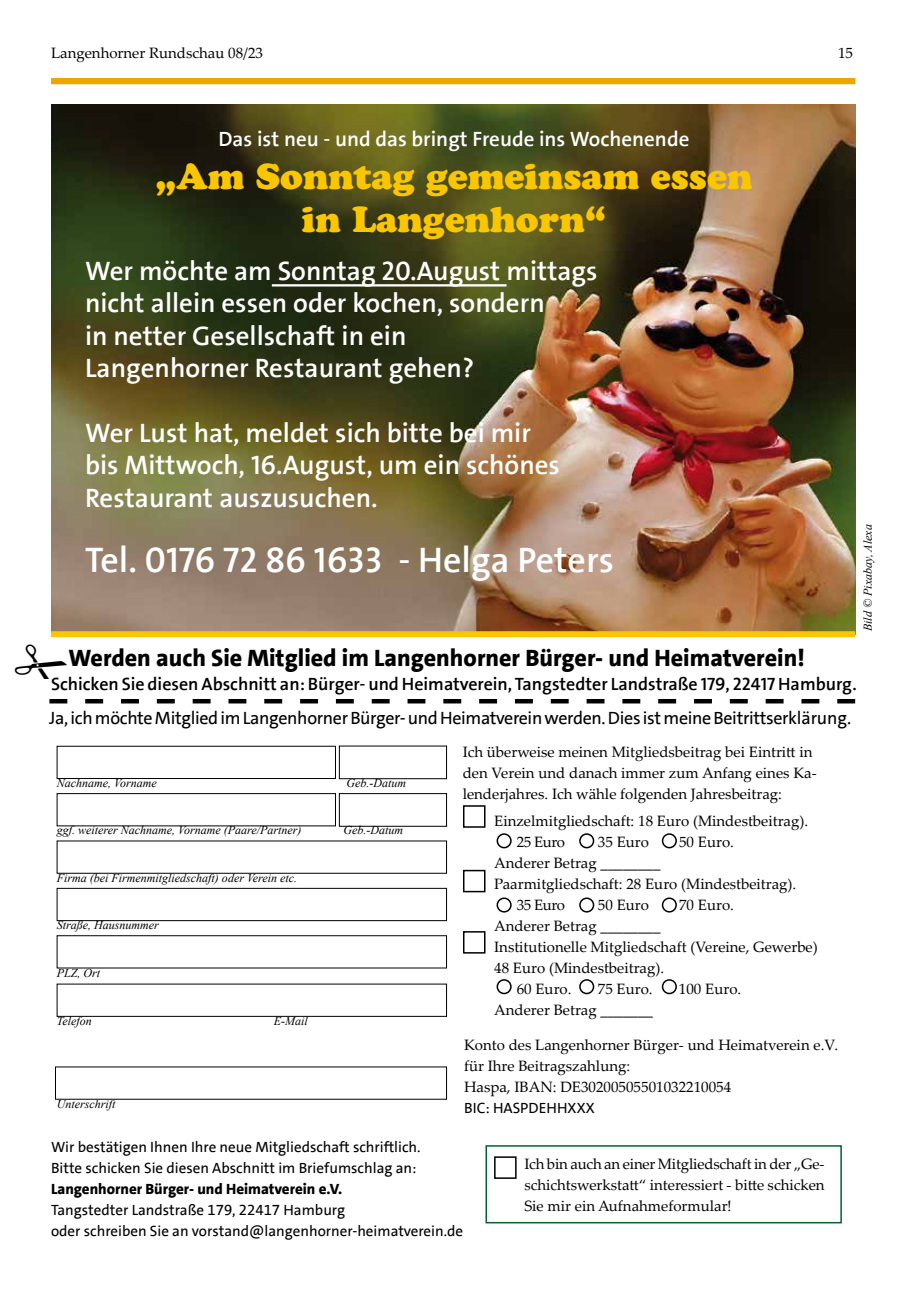
<style>
.page{position:relative;width:919px;height:1289px;background:#fff}
.page>*{position:absolute;margin:0;border:0;box-sizing:border-box;transform-origin:0 0}
.t1{font:36px/43.2px "Cooper Black Std";color:#fac600;text-align:center}
.t2{font:700 36px "SPD2002 The Sans";color:#fff}
.t3{font:700 27px/32.4px "SPD2002 The Sans";color:#fff}
.t4{font:800 24px "SPD The Sans";color:#000}
.t5{font:700 21px "SPD2002 The Sans";color:#fff}
.t6{font:18px "SPD The Sans";letter-spacing:-.02em;color:#000}
.t7{font:700 18px "SPD2002 The Sans";color:#000}
.t8{font:15px/21px "Palatino Linotype";color:#000}
.t9{font:15px/21px "SPD The Sans";color:#000}
.t10{font:800 15px "SPD The Sans";color:#000}
.t11{font:italic 12px "Times New Roman";color:#000}
</style>
<div class="page">
<div style="left:51px;top:78px;width:804px;height:6px;background:#efa500"></div>
<img style="left:51px;top:104px;width:804px;height:527px">
<div style="left:57px;top:888px;width:389px;height:32px;border:1px solid #000"></div>
<div style="left:57px;top:935px;width:389px;height:33px;border:1px solid #000"></div>
<div style="left:57px;top:793px;width:278px;height:33px;border:1px solid #000"></div>
<div style="left:339px;top:745px;width:107px;height:34px;border:1px solid #000"></div>
<div style="left:339px;top:793px;width:107px;height:33px;border:1px solid #000"></div>
<div style="left:463px;top:805px;width:22px;height:22px;border:2px solid #000"></div>
<div style="left:496px;top:833px;width:15px;height:15px;border:2px solid #000;border-radius:50%"></div>
<div style="left:579px;top:833px;width:15px;height:15px;border:2px solid #000;border-radius:50%"></div>
<div style="left:661px;top:833px;width:16px;height:15px;border:2px solid #000;border-radius:50%"></div>
<div style="left:463px;top:869px;width:22px;height:23px;border:2px solid #000"></div>
<div style="left:496px;top:897px;width:15px;height:15px;border:2px solid #000;border-radius:50%"></div>
<div style="left:579px;top:897px;width:15px;height:15px;border:2px solid #000;border-radius:50%"></div>
<div style="left:661px;top:897px;width:16px;height:15px;border:2px solid #000;border-radius:50%"></div>
<div style="left:463px;top:931px;width:22px;height:22px;border:2px solid #000"></div>
<div style="left:496px;top:979px;width:15px;height:15px;border:2px solid #000;border-radius:50%"></div>
<div style="left:579px;top:979px;width:15px;height:15px;border:2px solid #000;border-radius:50%"></div>
<div style="left:661px;top:979px;width:16px;height:15px;border:2px solid #000;border-radius:50%"></div>
<svg style="left:49px;top:699px;width:806px;height:4px"></svg>
<div style="left:51px;top:631px;width:804px;height:6px;background:#fac600"></div>
<div style="left:485px;top:1145px;width:356px;height:78px;border:2px solid #006330"></div>
<div style="left:494px;top:1156px;width:22px;height:22px;border:2px solid #000"></div>
<hr style="left:272px;top:284px;width:234px;height:2px;background:#fff">
<p class="t8" style="left:51px;top:42px;width:213px">Langenhorner Rundschau 08/23</p>
<p class="t8" style="left:838px;top:42px;width:16px">15</p>
<h3 class="t5" style="left:218px;top:127px;width:472px">Das ist neu - und das bringt Freude ins Wochenende</h3>
<h1 class="t1" style="left:155px;top:154px;width:598px">„Am Sonntag gemeinsam essen in Langenhorn“</h1>
<h2 class="t3" style="left:85px;top:255px;width:514px">Wer möchte am Sonntag 20.August mittags nicht allein essen oder kochen, sondern<br>in netter Gesellschaft in ein<br>Langenhorner Restaurant gehen?</h2>
<h2 class="t3" style="left:85px;top:417px;width:476px">Wer Lust hat, meldet sich bitte bei mir bis Mittwoch, 16.August, um ein schönes<br>Restaurant auszusuchen.</h2>
<h1 class="t2" style="left:85px;top:540px;width:530px">Tel. 0176 72 86 1633 - Helga Peters</h1>
<h3 class="t4" style="left:68px;top:642px;width:738px">Werden auch Sie Mitglied im Langenhorner Bürger- und Heimatverein!</h3>
<p class="t11" style="left:859px;top:631px;width:108px;rotate:-90deg">Bild © Pixabay, Alexa</p>
<p class="t7" style="left:51px;top:675px;width:807px">Schicken Sie diesen Abschnitt an: Bürger- und Heimatverein, Tangstedter Landstraße 179, 22417 Hamburg.</p>
<p class="t6" style="left:49px;top:706px;width:803px">Ja, ich möchte Mitglied im Langenhorner Bürger- und Heimatverein werden. Dies ist meine Beitrittserklärung.</p>
<p class="t11" style="left:57px;top:774px;width:101px">Nachname, Vorname</p>
<p class="t11" style="left:57px;top:822px;width:246px">ggf. weiterer Nachname, Vorname (Paare/Partner)</p>
<p class="t11" style="left:57px;top:869px;width:242px">Firma (bei Firmenmitgliedschaft) oder Verein etc.</p>
<p class="t11" style="left:57px;top:916px;width:103px">Straße, Hausnummer</p>
<p class="t11" style="left:57px;top:964px;width:45px">PLZ, Ort</p>
<p class="t11" style="left:57px;top:1012px;width:36px">Telefon</p>
<p class="t11" style="left:274px;top:1012px;width:35px">E-Mail</p>
<p class="t11" style="left:57px;top:1095px;width:60px">Unterschrift</p>
<p class="t11" style="left:346px;top:774px;width:61px">Geb.-Datum</p>
<p class="t11" style="left:343px;top:822px;width:61px">Geb.-Datum</p>
<p class="t8" style="left:462px;top:740px;width:355px">Ich überweise meinen Mitgliedsbeitrag bei Eintritt in den Verein und danach immer zum Anfang eines Ka&shy;lenderjahres. Ich wähle folgenden Jahresbeitrag:</p>
<p class="t8" style="left:516px;top:809px;width:293px;text-indent:-22px">Einzelmitgliedschaft: 18 Euro (Mindestbeitrag).<br>25 Euro</p>
<p class="t8" style="left:598px;top:830px;width:53px">35 Euro</p>
<p class="t8" style="left:679px;top:830px;width:56px">50 Euro.</p>
<p class="t8" style="left:494px;top:851px;width:168px">Anderer Betrag ________</p>
<p class="t8" style="left:494px;top:872px;width:304px">Paarmitgliedschaft: 28 Euro (Mindestbeitrag).</p>
<p class="t8" style="left:516px;top:893px;width:50px">35 Euro</p>
<p class="t8" style="left:598px;top:893px;width:53px">50 Euro</p>
<p class="t8" style="left:679px;top:893px;width:56px">70 Euro.</p>
<p class="t8" style="left:494px;top:914px;width:168px">Anderer Betrag ________</p>
<p class="t8" style="left:494px;top:935px;width:325px">Institutionelle Mitgliedschaft (Vereine, Gewerbe)</p>
<p class="t8" style="left:494px;top:956px;width:171px">48 Euro (Mindestbeitrag).</p>
<p class="t8" style="left:516px;top:977px;width:56px">60 Euro.</p>
<p class="t8" style="left:597px;top:977px;width:56px">75 Euro.</p>
<p class="t8" style="left:679px;top:977px;width:64px">100 Euro.</p>
<p class="t8" style="left:494px;top:998px;width:160px">Anderer Betrag _______</p>
<p class="t8" style="left:464px;top:1033px;width:375px">Konto des Langenhorner Bürger- und Heimatverein e.V. für Ihre Beitragszahlung:<br>Haspa, IBAN: DE30200505501032210054</p>
<p class="t9" style="left:464px;top:1097px;width:132px">BIC: HASPDEHHXXX</p>
<p class="t9" style="left:51px;top:1136px;width:371px">Wir bestätigen Ihnen Ihre neue Mitgliedschaft schriftlich.<br>Bitte schicken Sie diesen Abschnitt im Briefumschlag an:</p>
<p class="t10" style="left:51px;top:1179px;width:292px">Langenhorner Bürger- und Heimatverein e.V.</p>
<p class="t9" style="left:51px;top:1199px;width:413px">Tangstedter Landstraße 179, 22417 Hamburg<br>oder schreiben Sie an vorstand@langenhorner-heimatverein.de</p>
<p class="t8" style="left:524px;top:1152px;width:302px;text-align:justify">Ich bin auch an einer Mitgliedschaft in der „Ge&shy;schichtswerkstatt“ interessiert - bitte schicken Sie mir ein Aufnahmeformular!</p>
</div>
